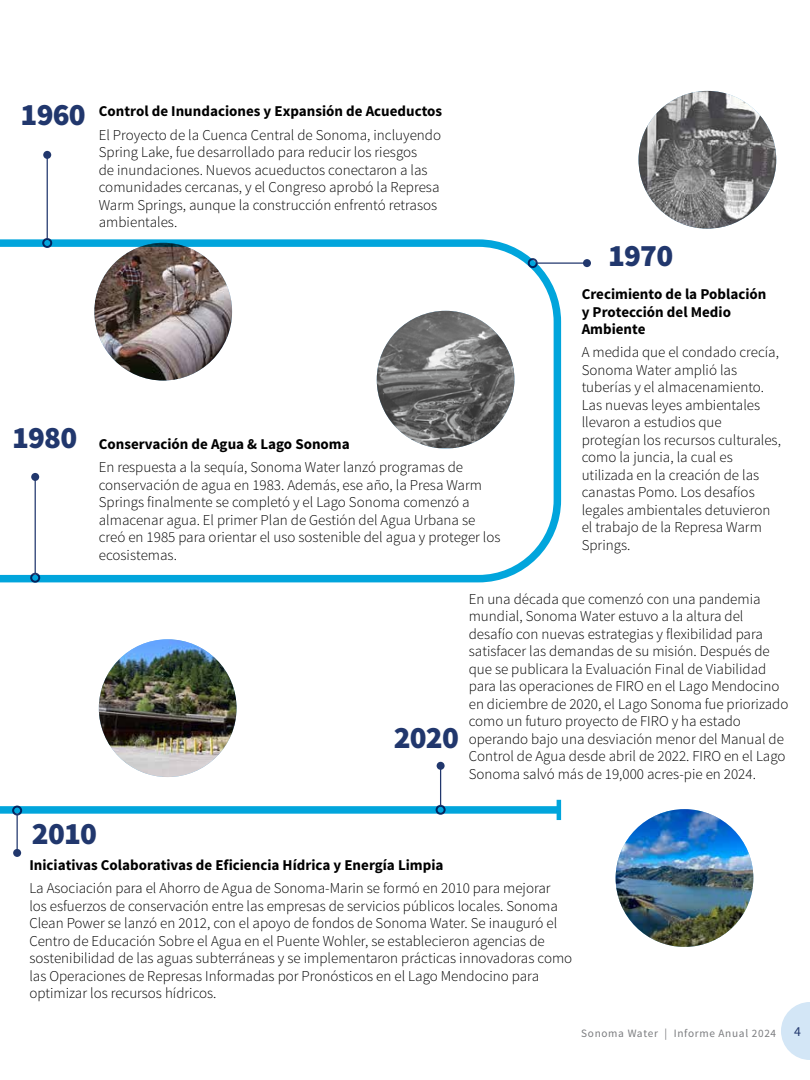
<style>
.page{position:relative;width:810px;height:1080px;background:#fff}
.page>*{position:absolute;margin:0;border:0;box-sizing:border-box;transform-origin:0 0}
.t1{font:900 31.25px "Source Sans Pro";letter-spacing:-.025em;color:#21376d}
.t2{font:300 15px/17.5px "Source Sans Pro";color:#000}
.t3{font:700 15px/17.5px "Source Sans Pro";color:#000}
.t4{font:13.75px "Source Sans Pro";color:#21376d}
.t5{font:11.25px "Source Sans Pro";letter-spacing:.06em;color:#7b7c7f}
</style>
<div class="page">
<svg style="left:781px;top:1002px;width:29px;height:58px"></svg>
<img style="left:616px;top:809px;width:137px;height:138px;border-radius:69px">
<img style="left:639px;top:91px;width:137px;height:138px;border-radius:69px">
<hr style="left:47px;top:155px;width:1px;height:84px;background:#21376d">
<div style="left:43px;top:151px;width:8px;height:8px;background:#21376d;border-radius:50%"></div>
<hr style="left:17px;top:815px;width:1px;height:38px;background:#21376d">
<div style="left:13px;top:849px;width:8px;height:8px;background:#21376d;border-radius:50%"></div>
<hr style="left:537px;top:262px;width:50px;height:2px;background:#21376d">
<div style="left:583px;top:259px;width:8px;height:8px;background:#21376d;border-radius:50%"></div>
<svg style="left:0;top:236px;width:562px;height:581px"></svg>
<hr style="left:557px;top:800px;width:4px;height:20px;background:#01a5dc">
<p class="t1" style="left:21px;top:94px;width:67px">1960</p>
<p class="t3" style="left:99px;top:103px;width:345px">Control de Inundaciones y Expansión de Acueductos</p>
<p class="t2" style="left:99px;top:126px;width:344px">El Proyecto de la Cuenca Central de Sonoma, incluyendo Spring Lake, fue desarrollado para reducir los riesgos<br>de inundaciones. Nuevos acueductos conectaron a las comunidades cercanas, y el Congreso aprobó la Represa Warm Springs, aunque la construcción enfrentó retrasos ambientales.</p>
<p class="t1" style="left:12px;top:417px;width:67px">1980</p>
<p class="t3" style="left:99px;top:436px;width:252px">Conservación de Agua &amp; Lago Sonoma</p>
<p class="t2" style="left:99px;top:458px;width:403px">En respuesta a la sequía, Sonoma Water lanzó programas de conservación de agua en 1983. Además, ese año, la Presa Warm Springs finalmente se completó y el Lago Sonoma comenzó a almacenar agua. El primer Plan de Gestión del Agua Urbana se creó en 1985 para orientar el uso sostenible del agua y proteger los ecosistemas.</p>
<p class="t1" style="left:608px;top:235px;width:67px">1970</p>
<p class="t3" style="left:582px;top:286px;width:186px">Crecimiento de la Población y Protección del Medio<br>Ambiente</p>
<p class="t2" style="left:582px;top:344px;width:201px">A medida que el condado crecía,<br>Sonoma Water amplió las tuberías y el almacenamiento.<br>Las nuevas leyes ambientales llevaron a estudios que protegían los recursos culturales, como la juncia, la cual es utilizada en la creación de las canastas Pomo. Los desafíos legales ambientales detuvieron el trabajo de la Represa Warm<br>Springs.</p>
<p class="t1" style="left:394px;top:717px;width:67px">2020</p>
<p class="t2" style="left:469px;top:590px;width:321px">En una década que comenzó con una pandemia mundial, Sonoma Water estuvo a la altura del desafío con nuevas estrategias y flexibilidad para satisfacer las demandas de su misión. Después de que se publicara la Evaluación Final de Viabilidad para las operaciones de FIRO en el Lago Mendocino en diciembre de 2020, el Lago Sonoma fue priorizado como un futuro proyecto de FIRO y ha estado operando bajo una desviación menor del Manual de Control de Agua desde abril de 2022. FIRO en el Lago Sonoma salvó más de 19,000 acres-pie en 2024.</p>
<p class="t1" style="left:32px;top:813px;width:67px">2010</p>
<p class="t3" style="left:29px;top:857px;width:416px">Iniciativas Colaborativas de Eficiencia Hídrica y Energía Limpia</p>
<p class="t2" style="left:29px;top:880px;width:544px">La Asociación para el Ahorro de Agua de Sonoma-Marin se formó en 2010 para mejorar<br>los esfuerzos de conservación entre las empresas de servicios públicos locales. Sonoma Clean Power se lanzó en 2012, con el apoyo de fondos de Sonoma Water. Se inauguró el Centro de Educación Sobre el Agua en el Puente Wohler, se establecieron agencias de sostenibilidad de las aguas subterráneas y se implementaron prácticas innovadoras como las Operaciones de Represas Informadas por Pronósticos en el Lago Mendocino para optimizar los recursos hídricos.</p>
<p class="t5" style="left:581px;top:1026px;width:196px">Sonoma Water | Informe Anual 2024</p>
<p class="t4" style="left:794px;top:1023px;width:8px">4</p>
</div>
